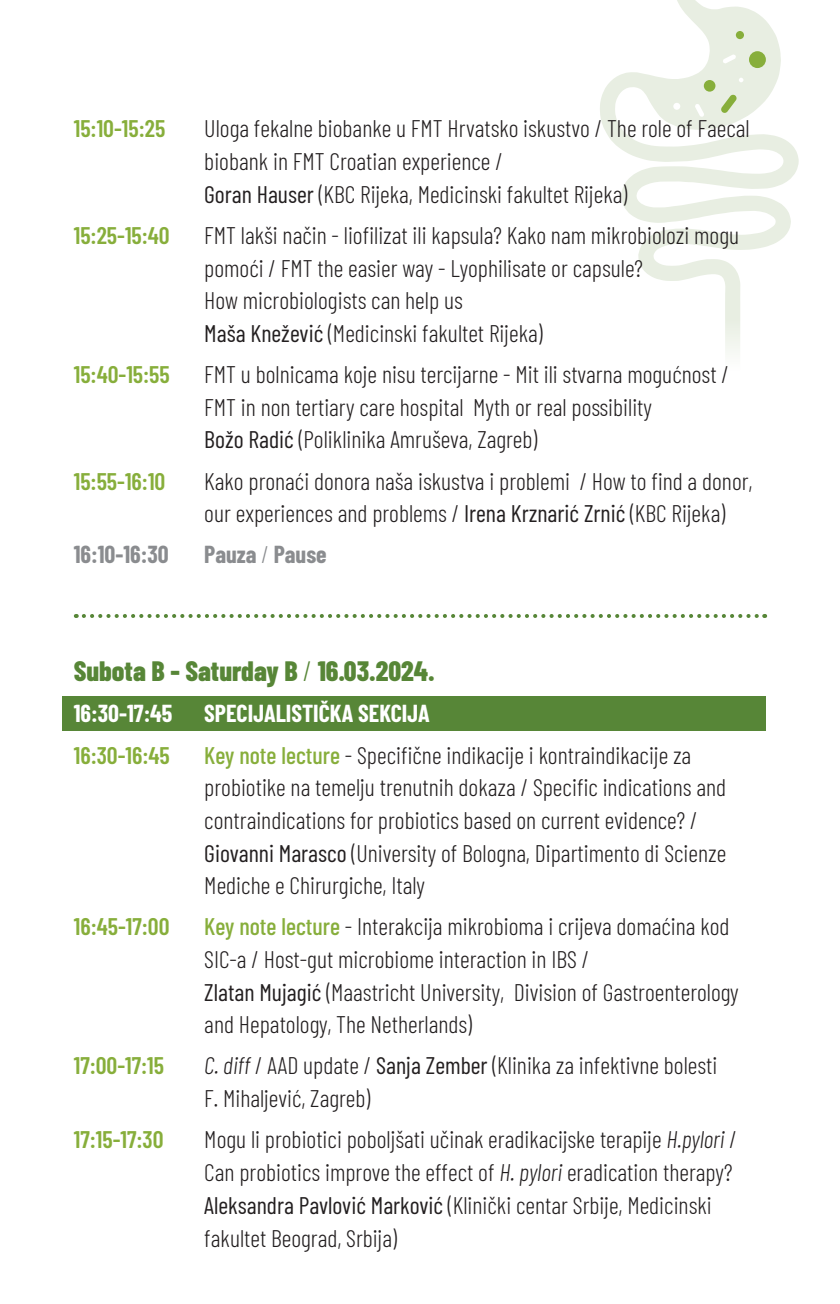
<style>
.page{position:relative;width:840px;height:1304px;background:#fff}
.page>*{position:absolute;margin:0;border:0;box-sizing:border-box;transform-origin:0 0}
.t1{font:800 28px "Barlow Condensed";color:#578637}
.t2{font:300 24px/32.6px "Barlow Condensed";color:#231f20}
.t3{font:600 24px "Barlow Condensed";color:#87ae3b}
.t4{font:700 24px "Barlow Condensed";color:#fff}
.t5{font:700 24px "Barlow Condensed";color:#8a8c8f}
.s1{font-weight:400}
.s2{font-weight:300}
.s3{font-weight:500;color:#87ae3b}
.s4{font-style:italic}
</style>
<div class="page">
<div style="left:62px;top:697px;width:703px;height:34px;background:#578637"></div>
<svg style="left:600px;top:0;width:198px;height:353px"></svg>
<div style="left:673px;top:103px;width:7px;height:7px;background:#fff;border-radius:50%"></div>
<div style="left:748px;top:51px;width:17px;height:17px;background:#87ae3b;border-radius:50%"></div>
<div style="left:735px;top:31px;width:8px;height:8px;background:#87ae3b;border-radius:50%"></div>
<svg style="left:738px;top:78px;width:5px;height:4px"></svg>
<div style="left:703px;top:80px;width:12px;height:12px;background:#87ae3b;border-radius:50%"></div>
<svg style="left:722px;top:54px;width:13px;height:10px"></svg>
<svg style="left:720px;top:94px;width:16px;height:19px"></svg>
<svg style="left:694px;top:104px;width:10px;height:13px"></svg>
<svg style="left:84px;top:614px;width:680px;height:4px"></svg>
<p class="t3" style="left:74px;top:112px;width:93px">15:10-15:25</p>
<p class="t2" style="left:204px;top:111px;width:546px">Uloga fekalne biobanke u FMT Hrvatsko iskustvo / The role of Faecal biobank in FMT Croatian experience /<br><span class="s1">Goran Hauser</span> (KBC Rijeka, Medicinski fakultet Rijeka)</p>
<p class="t3" style="left:74px;top:218px;width:97px">15:25-15:40</p>
<p class="t2" style="left:204px;top:217px;width:536px">FMT lakši način - liofilizat ili kapsula? Kako nam mikrobiolozi mogu pomoći / FMT the easier way - Lyophilisate or capsule?<br>How microbiologists can help us<br><span class="s1">Maša Knežević</span> (Medicinski fakultet Rijeka)</p>
<p class="t3" style="left:74px;top:357px;width:97px">15:40-15:55</p>
<p class="t2" style="left:204px;top:356px;width:526px">FMT u bolnicama koje nisu tercijarne - Mit ili stvarna mogućnost /<br>FMT in non tertiary care hospital Myth or real possibility<br><span class="s1">Božo Radić</span> (Poliklinika Amruševa, Zagreb)</p>
<p class="t3" style="left:74px;top:464px;width:93px">15:55-16:10</p>
<p class="t2" style="left:204px;top:463px;width:549px">Kako pronaći donora naša iskustva i problemi / How to find a donor, our experiences and problems / <span class="s1">Irena Krznarić Zrnić</span> (KBC Rijeka)</p>
<p class="t5" style="left:74px;top:538px;width:96px">16:10-16:30</p>
<p class="t5" style="left:204px;top:538px;width:124px">Pauza <span class="s2">/</span> Pause</p>
<p class="t1" style="left:74px;top:651px;width:362px">Subota B - Saturday B <span class="s2">/</span> 16.03.2024.</p>
<p class="t4" style="left:74px;top:697px;width:100px">16:30-17:45</p>
<p class="t4" style="left:204px;top:697px;width:227px">SPECIJALISTIČKA SEKCIJA</p>
<p class="t3" style="left:74px;top:738px;width:97px">16:30-16:45</p>
<p class="t2" style="left:204px;top:737px;width:523px"><span class="s3">Key note lecture</span> - Specifične indikacije i kontraindikacije za probiotike na temelju trenutnih dokaza / Specific indications and contraindications for probiotics based on current evidence? / <span class="s1">Giovanni Marasco</span> (University of Bologna, Dipartimento di Scienze Mediche e Chirurgiche, Italy</p>
<p class="t3" style="left:74px;top:910px;width:97px">16:45-17:00</p>
<p class="t2" style="left:204px;top:909px;width:535px"><span class="s3">Key note lecture</span> - Interakcija mikrobioma i crijeva domaćina kod SIC-a / Host-gut microbiome interaction in IBS /<br><span class="s1">Zlatan Mujagić</span> (Maastricht University, Division of Gastroenterology and Hepatology, The Netherlands)</p>
<p class="t3" style="left:74px;top:1049px;width:92px">17:00-17:15</p>
<p class="t2" style="left:204px;top:1048px;width:514px"><span class="s4">C. diff</span> / AAD update / <span class="s1">Sanja Zember</span> (Klinika za infektivne bolesti<br>F. Mihaljević, Zagreb)</p>
<p class="t3" style="left:74px;top:1123px;width:91px">17:15-17:30</p>
<p class="t2" style="left:204px;top:1121px;width:534px">Mogu li probiotici poboljšati učinak eradikacijske terapije <span class="s4">H.pylori</span> / Can probiotics improve the effect of <span class="s4">H. pylori</span> eradication therapy?<br><span class="s1">Aleksandra Pavlović Marković</span> (Klinički centar Srbije, Medicinski fakultet Beograd, Srbija)</p>
</div>
